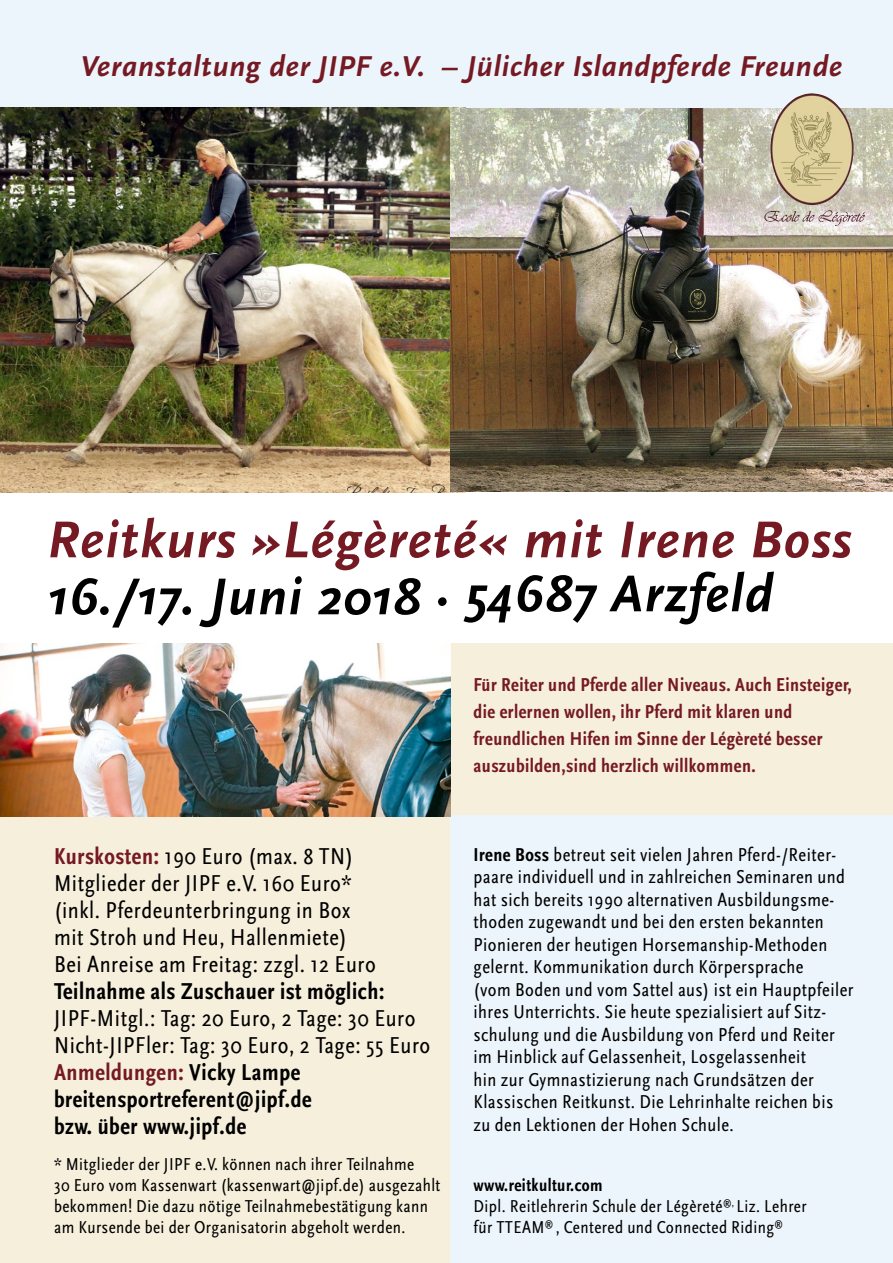
<style>
.page{position:relative;width:893px;height:1263px;background:#fff}
.page>*{position:absolute;margin:0;border:0;box-sizing:border-box;transform-origin:0 0}
.t1{font:italic 700 54px "Scala Sans";letter-spacing:.02em;color:#751923}
.t2{font:italic 700 54px "Scala Sans";letter-spacing:.02em;color:#000}
.t3{font:italic 700 30px "Scala Sans";letter-spacing:.02em;color:#751923}
._1_Text_groß{font:24px "Scala Sans Regular Con";letter-spacing:.025em;color:#000}
._1_Text_groß-2{font:24px "Scala Sans Bold Con";letter-spacing:.025em;color:#000}
._1_Text_groß-3{font:24px "Scala Sans Bold Con";letter-spacing:.025em;color:#751923}
._2_text_klein{font:19.5px/22.5px "Scala Sans Regular Con";letter-spacing:.025em;color:#000}
._1_Text_groß-4{font:19.5px/27px "Scala Sans Bold Con";letter-spacing:.025em;color:#751923}
._1_Text_groß-5{font:18px/21px "Scala Sans Regular Con";letter-spacing:.025em;color:#000}
._1_Text_groß-6{font:18px "Scala Sans Bold Con";letter-spacing:.025em;color:#000}
.s1{font-family:"Scala Sans Bold Con";color:#751923}
.s2{color:#000}
.s3{font-family:"Scala Sans Bold Con"}
</style>
<div class="page">
<div style="left:0;top:643px;width:893px;height:174px;background:#f6efdc"></div>
<div style="left:0;top:0;width:893px;height:211px;background:#edf5fc"></div>
<div style="left:0;top:810px;width:451px;height:453px;background:#f6efdc"></div>
<div style="left:451px;top:816px;width:442px;height:447px;background:#edf5fc"></div>
<img style="left:0;top:108px;width:465px;height:384px">
<img style="left:451px;top:108px;width:442px;height:383px">
<img style="left:0;top:643px;width:451px;height:173px">
<img style="left:770px;top:93px;width:84px;height:112px">
<img style="left:763px;top:207px;width:103px;height:19px">
<p class="t3" style="left:81px;top:50px;width:763px">Veranstaltung der JIPF e.V. – Jülicher Islandpferde Freunde</p>
<p class="t1" style="left:47px;top:510px;width:806px">Reitkurs »Légèreté« mit Irene Boss</p>
<p class="t2" style="left:47px;top:567px;width:727px">16./17. Juni 2018 · 54687 Arzfeld</p>
<p class="_1_Text_groß" style="left:54px;top:843px;width:301px"><span class="s1">Kurskosten:</span> 190 Euro (max. 8 TN)</p>
<p class="_1_Text_groß" style="left:54px;top:870px;width:299px">Mitglieder der JIPF e.V. 160 Euro*</p>
<p class="_1_Text_groß" style="left:54px;top:897px;width:298px">(inkl. Pferdeunterbringung in Box</p>
<p class="_1_Text_groß" style="left:54px;top:924px;width:294px">mit Stroh und Heu, Hallenmiete)</p>
<p class="_1_Text_groß" style="left:54px;top:951px;width:323px">Bei Anreise am Freitag: zzgl. 12 Euro</p>
<p class="_1_Text_groß-2" style="left:54px;top:978px;width:332px">Teilnahme als Zuschauer ist möglich:</p>
<p class="_1_Text_groß" style="left:54px;top:1005px;width:363px">JIPF-Mitgl.: Tag: 20 Euro, 2 Tage: 30 Euro</p>
<p class="_1_Text_groß" style="left:54px;top:1032px;width:378px">Nicht-JIPFler: Tag: 30 Euro, 2 Tage: 55 Euro</p>
<p class="_1_Text_groß-3" style="left:54px;top:1059px;width:248px">Anmeldungen: <span class="s2">Vicky Lampe</span></p>
<p class="_1_Text_groß-2" style="left:54px;top:1086px;width:259px">breitensportreferent@jipf.de</p>
<p class="_1_Text_groß-2" style="left:54px;top:1113px;width:194px">bzw. über www.jipf.de</p>
<p class="_1_Text_groß-5" style="left:54px;top:1154px;width:388px">* Mitglieder der JIPF e.V. können nach ihrer Teilnahme<br>30 Euro vom Kassenwart (kassenwart@jipf.de) ausgezahlt bekommen! Die dazu nötige Teilnahmebestätigung kann am Kursende bei der Organisatorin abgeholt werden.</p>
<p class="_1_Text_groß-4" style="left:474px;top:672px;width:380px">Für Reiter und Pferde aller Niveaus. Auch Einsteiger, die erlernen wollen, ihr Pferd mit klaren und</p>
<p class="_1_Text_groß-4" style="left:474px;top:726px;width:350px">freundlichen Hifen im Sinne der Légèreté besser auszubilden,sind herzlich willkommen.</p>
<p class="_2_text_klein" style="left:474px;top:843px;width:373px"><span class="s3">Irene Boss</span> betreut seit vielen Jahren Pferd-/Reiter&shy;paare individuell und in zahlreichen Seminaren und hat sich bereits 1990 alternativen Ausbildungsme&shy;thoden zugewandt und bei den ersten bekannten Pionieren der heutigen Horsemanship-Methoden gelernt. Kommunikation durch Körpersprache</p>
<p class="_2_text_klein" style="left:474px;top:978px;width:381px">(vom Boden und vom Sattel aus) ist ein Hauptpfeiler ihres Unterrichts. Sie heute spezialisiert auf Sitz&shy;schulung und die Ausbildung von Pferd und Reiter</p>
<p class="_2_text_klein" style="left:474px;top:1046px;width:334px">im Hinblick auf Gelassenheit, Losgelassenheit</p>
<p class="_2_text_klein" style="left:474px;top:1068px;width:361px">hin zur Gymnastizierung nach Grundsätzen der<br>Klassischen Reitkunst. Die Lehrinhalte reichen bis</p>
<p class="_2_text_klein" style="left:474px;top:1113px;width:262px">zu den Lektionen der Hohen Schule.</p>
<p class="_1_Text_groß-6" style="left:474px;top:1175px;width:131px">www.reitkultur.com</p>
<p class="_1_Text_groß-5" style="left:474px;top:1196px;width:335px">Dipl. Reitlehrerin Schule der Légèreté<sup>®,</sup> Liz. Lehrer für TTEAM<sup>®</sup> , Centered und Connected Riding<sup>®</sup></p>
</div>
